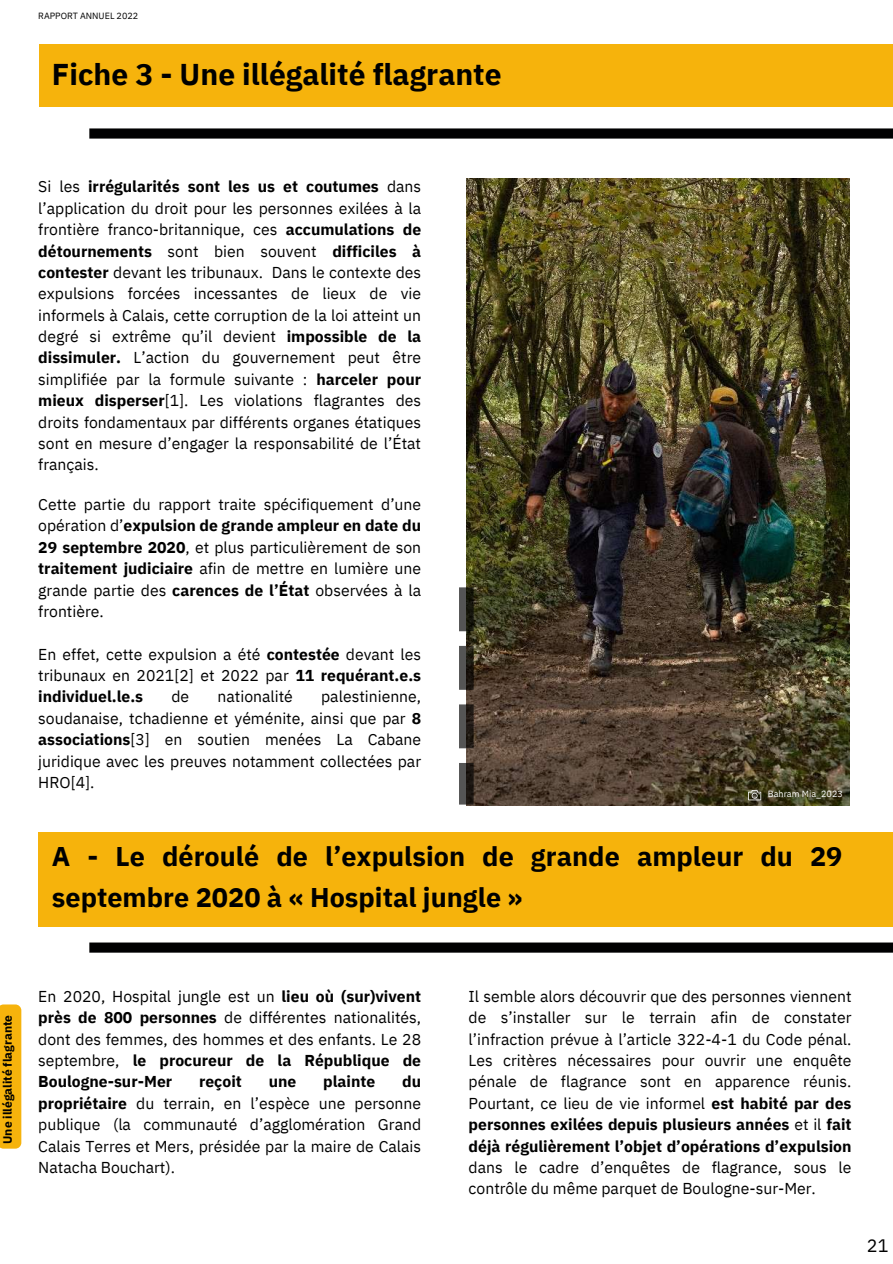
<style>
.page{position:relative;width:893px;height:1264px;background:#fff}
.page>*{position:absolute;margin:0;border:0;box-sizing:border-box;transform-origin:0 0}
.t1{font:700 30px "IBM Plex Sans";color:#000}
.t2{font:700 27px/40.5px "IBM Plex Sans";color:#000}
.t3{font:18px "IBM Plex Sans Thai Looped";color:#000}
.t4{font:15.75px/21.3px "IBM Plex Sans";color:#000;text-align:justify}
.t5{font:700 15.75px "IBM Plex Sans";color:#000}
.t6{font:700 12px "IBM Plex Sans Thai Looped";color:#000}
.t7{font:9px "IBM Plex Sans Thai Looped";color:#000}
.t8{font:9px "IBM Plex Sans Hebrew";color:#fff}
.s1{font-weight:700}
</style>
<div class="page">
<div style="left:89px;top:128px;width:803px;height:11px;background:#000001"></div>
<div style="left:39px;top:44px;width:853px;height:63px;background:#f6b30c"></div>
<div style="left:0;top:1004px;width:21px;height:144px;background:#f6b30c"></div>
<div style="left:89px;top:942px;width:803px;height:10px;background:#000001"></div>
<div style="left:38px;top:832px;width:854px;height:94px;background:#f6b30c"></div>
<img style="left:466px;top:178px;width:383px;height:627px">
<svg style="left:748px;top:790px;width:13px;height:10px"></svg>
<svg style="left:459px;top:587px;width:14px;height:217px;background:#4f4c47"></svg>
<p class="t7" style="left:38px;top:11px;width:101px">RAPPORT ANNUEL 2022</p>
<h1 class="t1" style="left:52px;top:54px;width:451px">Fiche 3 - Une illégalité flagrante</h1>
<p class="t4" style="left:38px;top:176px;width:384px">Si les <span class="s1">irrégularités sont les us et coutumes</span> dans l’application du droit pour les personnes exilées à la frontière franco-britannique, ces <span class="s1">accumulations de détournements</span> sont bien souvent <span class="s1">difficiles à contester</span> devant les tribunaux. Dans le contexte des expulsions forcées incessantes de lieux de vie informels à Calais, cette corruption de la loi atteint un degré si extrême qu’il devient <span class="s1">impossible de la dissimuler.</span> L’action du gouvernement peut être simplifiée par la formule suivante : <span class="s1">harceler pour mieux disperser</span>[1]. Les violations flagrantes des droits fondamentaux par différents organes étatiques sont en mesure d’engager la responsabilité de l’État français.</p>
<p class="t4" style="left:38px;top:493px;width:384px">Cette partie du rapport traite spécifiquement d’une opération d’<span class="s1">expulsion de grande ampleur en date du 29 septembre 2020</span>, et plus particulièrement de son <span class="s1">traitement judiciaire</span> afin de mettre en lumière une grande partie des <span class="s1">carences de l’État</span> observées à la frontière.</p>
<p class="t4" style="left:38px;top:643px;width:384px">En effet, cette expulsion a été <span class="s1">contestée</span> devant les tribunaux en 2021[2] et 2022 par <span class="s1">11 requérant.e.s individuel.le.s</span></p>
<p class="t4" style="left:171px;top:686px;width:19px">de</p>
<p class="t4" style="left:217px;top:686px;width:77px">nationalité</p>
<p class="t4" style="left:38px;top:686px;width:384px;text-indent:283px">palestinienne, soudanaise, tchadienne et yéménite, ainsi que par <span class="s1">8 associations</span>[3] en soutien menées La Cabane juridique avec les preuves notamment collectées par HRO[4].</p>
<p class="t8" style="left:767px;top:788px;width:76px">Bahram Mia_2023</p>
<h2 class="t2" style="left:52px;top:836px;width:792px">A - Le déroulé de l’expulsion de grande ampleur du 29 septembre 2020 à « Hospital jungle »</h2>
<p class="t6" style="left:1px;top:1143px;width:130px;rotate:-90deg">Une illégalité flagrante</p>
<p class="t4" style="left:38px;top:985px;width:384px">En 2020, Hospital jungle est un <span class="s1">lieu où (sur)vivent près de 800 personnes</span> de différentes nationalités, dont des femmes, des hommes et des enfants. Le 28 septembre, <span class="s1">le procureur de la République de Boulogne-sur-Mer</span></p>
<p class="t5" style="left:199px;top:1071px;width:44px">reçoit</p>
<p class="t5" style="left:269px;top:1071px;width:29px">une</p>
<p class="t5" style="left:323px;top:1071px;width:54px">plainte</p>
<p class="t4" style="left:38px;top:1070px;width:384px;text-indent:364px"><span class="s1">du propriétaire</span> du terrain, en l’espèce une personne publique (la communauté d’agglomération Grand Calais Terres et Mers, présidée par la maire de Calais Natacha Bouchart).</p>
<p class="t4" style="left:468px;top:985px;width:384px">Il semble alors découvrir que des personnes viennent de s’installer sur le terrain afin de constater l’infraction prévue à l’article 322-4-1 du Code pénal.<br>Les critères nécessaires pour ouvrir une enquête pénale de flagrance sont en apparence réunis.<br>Pourtant, ce lieu de vie informel <span class="s1">est habité par des personnes exilées depuis plusieurs années</span> et il <span class="s1">fait déjà régulièrement l’objet d’opérations d’expulsion</span></p>
<p class="t4" style="left:468px;top:1156px;width:384px">dans le cadre d’enquêtes de flagrance, sous le contrôle du même parquet de Boulogne-sur-Mer.</p>
<p class="t3" style="left:866px;top:1235px;width:23px">21</p>
</div>
